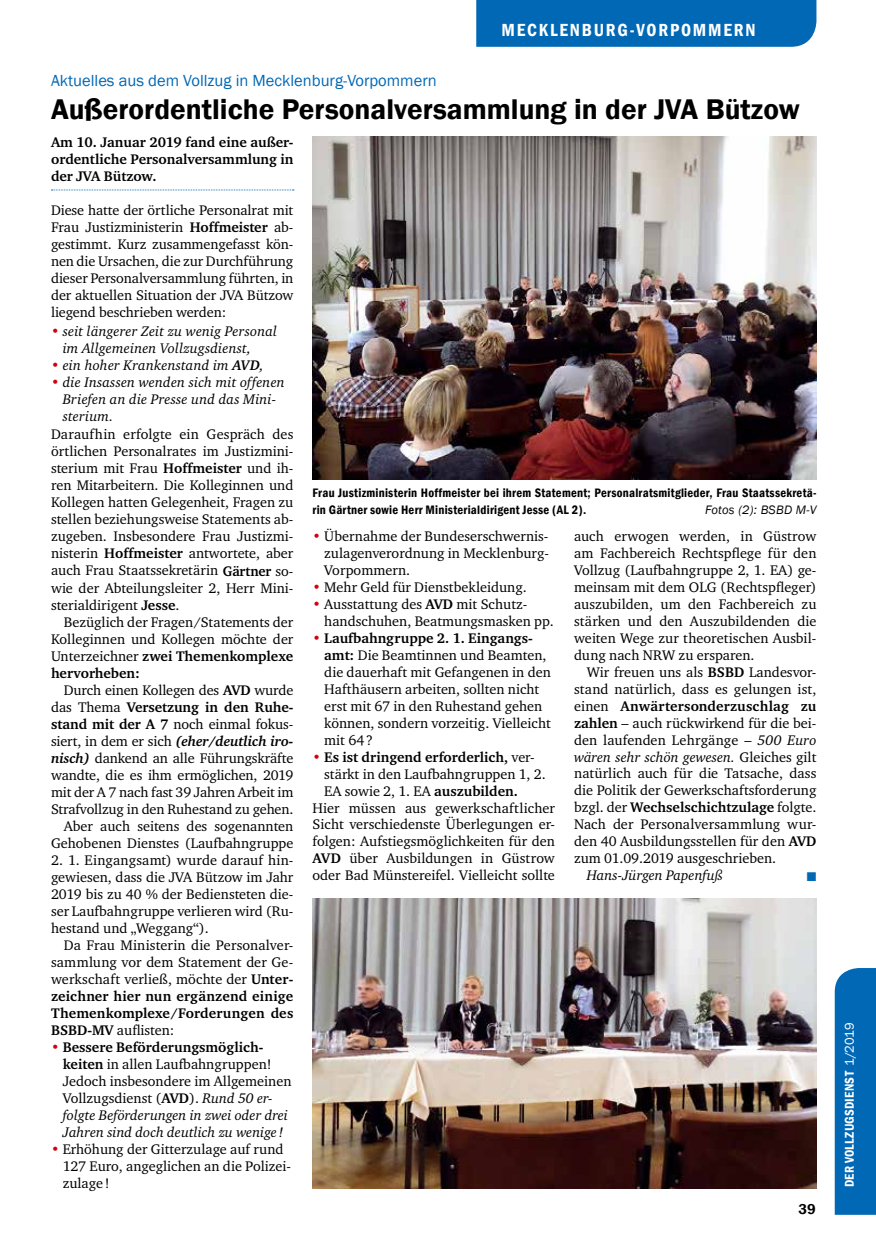
<style>
.page{position:relative;width:876px;height:1251px;background:#fff}
.page>*{position:absolute;margin:0;border:0;box-sizing:border-box;transform-origin:0 0}
.t1{font:600 29.25px "Franklin Gothic";color:#000}
.t2{font:600 condensed 18px "Franklin Gothic";letter-spacing:.1em;color:#fff}
.t3{font:16.5px "Franklin Gothic";color:#0068b5}
.t4{font:600 14.7px "Franklin Gothic";color:#000}
.t5{font:14.25px/17px "Charter ITC";color:#000}
.t6{font:italic 14.25px/17px "Charter ITC";letter-spacing:.01em;color:#000}
.t7{font:700 14.25px/17px "Charter ITC";color:#000;text-align:justify}
.t8{font:italic 700 14.25px "Charter ITC";letter-spacing:-.01em;color:#000}
.t9{font:600 condensed 13.05px "Franklin Gothic";letter-spacing:.015em;color:#fff}
.t10{font:600 condensed 12.6px/17px "Franklin Gothic";letter-spacing:.02em;color:#000}
.t11{font:italic 12.6px "Franklin Gothic";letter-spacing:.02em;color:#000}
.t12{font:12.6px "Zapf Dingbats";color:#0068b5}
.s1{font-weight:700}
.s2{font-style:normal;color:#d1010e}
.s3{font-weight:400}
.s4{font-weight:400;font-style:normal}
.s5{font-weight:700;font-style:italic}
.s6{font-weight:700;font-style:normal}
.s7{font-style:normal}
.s8{color:#d1010e}
.s9{font-weight:400;color:#d1010e}
.s10{font-style:italic}
.s11{font-weight:400;font-stretch:normal}
</style>
<div class="page">
<div style="left:835px;top:968px;width:41px;height:246px;background:#0068b5"></div>
<div style="left:476px;top:0;width:340px;height:47px;background:#0068b5"></div>
<svg style="left:51px;top:189px;width:243px;height:1px"></svg>
<img style="left:313px;top:136px;width:503px;height:343px">
<img style="left:313px;top:898px;width:503px;height:289px">
<p class="t2" style="left:501px;top:18px;width:256px">MECKLENBURG-VORPOMMERN</p>
<p class="t3" style="left:51px;top:70px;width:387px">Aktuelles aus dem Vollzug in Mecklenburg-Vorpommern</p>
<p class="t1" style="left:51px;top:91px;width:750px">Außerordentliche Personalversammlung in der JVA Bützow</p>
<p class="t7" style="left:51px;top:134px;width:244px">Am 10. Januar 2019 fand eine außer&shy;ordentliche Personalversammlung in der JVA Bützow.</p>
<p class="t5" style="left:51px;top:202px;width:244px;text-align:justify">Diese hatte der örtliche Personalrat mit Frau Justizministerin <span class="s1">Hoffmeister</span> ab&shy;gestimmt. Kurz zusammengefasst kön&shy;nen die Ursachen, die zur Durchführung dieser Personalversammlung führten, in der aktuellen Situation der JVA Bützow liegend beschrieben werden:</p>
<p class="t6" style="left:63px;top:322px;width:216px;text-indent:-12px"><span class="s2">•</span> seit längerer Zeit zu wenig Personal im Allgemeinen Vollzugsdienst,</p>
<p class="t6" style="left:51px;top:356px;width:214px"><span class="s2">•</span> ein hoher Krankenstand im <span class="s1">AVD</span>,</p>
<p class="t6" style="left:63px;top:373px;width:224px;text-indent:-12px"><span class="s2">•</span> die Insassen wenden sich mit offenen<br>Briefen an die Presse und das Mini&shy;sterium.</p>
<p class="t5" style="left:51px;top:426px;width:244px">Daraufhin erfolgte ein Gespräch des</p>
<p class="t5" style="left:51px;top:443px;width:244px">örtlichen Personalrates im Justizmini-</p>
<p class="t5" style="left:51px;top:460px;width:244px">sterium mit Frau <span class="s1">Hoffmeister</span> und ih-</p>
<p class="t5" style="left:51px;top:477px;width:244px">ren Mitarbeitern. Die Kolleginnen und</p>
<p class="t5" style="left:51px;top:494px;width:244px">Kollegen hatten Gelegenheit, Fragen zu</p>
<p class="t5" style="left:51px;top:511px;width:244px">stellen beziehungsweise Statements ab-</p>
<p class="t5" style="left:51px;top:528px;width:244px">zugeben. Insbesondere Frau Justizmi-</p>
<p class="t5" style="left:51px;top:545px;width:244px">nisterin <span class="s1">Hoffmeister</span> antwortete, aber</p>
<p class="t5" style="left:51px;top:562px;width:244px">auch Frau Staatssekretärin <span class="s1">Gärtner</span> so-</p>
<p class="t5" style="left:51px;top:579px;width:244px">wie der Abteilungsleiter 2, Herr Mini-</p>
<p class="t5" style="left:51px;top:596px;width:130px">sterialdirigent <span class="s1">Jesse</span>.</p>
<p class="t5" style="left:64px;top:613px;width:231px">Bezüglich der Fragen/Statements der</p>
<p class="t5" style="left:51px;top:630px;width:244px">Kolleginnen und Kollegen möchte der</p>
<p class="t7" style="left:51px;top:647px;width:244px"><span class="s3">Unterzeichner</span> zwei Themenkomplexe</p>
<p class="t7" style="left:51px;top:664px;width:91px">hervorheben:</p>
<p class="t5" style="left:64px;top:681px;width:231px">Durch einen Kollegen des <span class="s1">AVD</span> wurde</p>
<p class="t7" style="left:51px;top:698px;width:244px"><span class="s3">das Thema</span> Versetzung in den Ruhe-</p>
<p class="t5" style="left:51px;top:715px;width:244px"><span class="s1">stand mit der A 7</span> noch einmal fokus-</p>
<p class="t8" style="left:51px;top:731px;width:244px"><span class="s4">siert, in dem er sich</span> (eher/deutlich iro-</p>
<p class="t5" style="left:51px;top:749px;width:244px"><span class="s5">nisch)</span> dankend an alle Führungskräfte</p>
<p class="t5" style="left:51px;top:766px;width:244px">wandte, die es ihm ermöglichen, 2019</p>
<p class="t5" style="left:51px;top:783px;width:244px">mit der A 7 nach fast 39 Jahren Arbeit im</p>
<p class="t5" style="left:51px;top:800px;width:244px">Strafvollzug in den Ruhestand zu gehen.</p>
<p class="t5" style="left:64px;top:817px;width:231px">Aber auch seitens des sogenannten</p>
<p class="t5" style="left:51px;top:834px;width:244px">Gehobenen Dienstes (Laufbahngruppe</p>
<p class="t5" style="left:51px;top:851px;width:244px">2. 1. Eingangsamt) wurde darauf hin-</p>
<p class="t5" style="left:51px;top:868px;width:244px">gewiesen, dass die JVA Bützow im Jahr</p>
<p class="t5" style="left:51px;top:885px;width:244px">2019 bis zu 40 % der Bediensteten die-</p>
<p class="t5" style="left:51px;top:902px;width:244px">ser Laufbahngruppe verlieren wird (Ru-</p>
<p class="t5" style="left:51px;top:919px;width:159px">hestand und „Weggang“).</p>
<p class="t5" style="left:64px;top:936px;width:231px">Da Frau Ministerin die Personalver-</p>
<p class="t5" style="left:51px;top:953px;width:244px">sammlung vor dem Statement der Ge-</p>
<p class="t5" style="left:51px;top:970px;width:243px">werkschaft verließ, möchte der <span class="s1">Unter-</span></p>
<p class="t7" style="left:51px;top:987px;width:244px">zeichner hier nun ergänzend einige</p>
<p class="t7" style="left:51px;top:1004px;width:244px">Themenkomplexe/Forderungen des</p>
<p class="t5" style="left:51px;top:1021px;width:125px"><span class="s1">BSBD-MV</span> auflisten:</p>
<p class="t6" style="left:63px;top:1038px;width:230px;text-indent:-12px"><span class="s2">•</span> <span class="s6">Bessere Beförderungsmöglich&shy;keiten</span> <span class="s7">in allen Laufbahngruppen!<br>Jedoch insbesondere im Allgemeinen Vollzugsdienst (</span><span class="s6">AVD</span><span class="s7">).</span> Rund 50 er&shy;folgte Beförderungen in zwei oder drei Jahren sind doch deutlich zu wenige !</p>
<p class="t5" style="left:63px;top:1140px;width:230px;text-indent:-12px"><span class="s8">•</span> Erhöhung der Gitterzulage auf rund<br>127 Euro, angeglichen an die Polizei&shy;zulage !</p>
<p class="t10" style="left:313px;top:484px;width:505px">Frau Justizministerin Hoffmeister bei ihrem Statement; Personalratsmitglieder, Frau Staatssekretä&shy;rin Gärtner sowie Herr Ministerialdirigent Jesse (AL 2).</p>
<p class="t11" style="left:705px;top:502px;width:113px">Fotos (2): BSBD M-V</p>
<p class="t5" style="left:324px;top:527px;width:226px;text-align:justify;text-indent:-12px"><span class="s8">•</span> Übernahme der Bundeserschwernis&shy;zulagenverordnung in Mecklenburg-Vorpommern.</p>
<p class="t5" style="left:313px;top:578px;width:216px"><span class="s8">•</span> Mehr Geld für Dienstbekleidung.</p>
<p class="t5" style="left:324px;top:595px;width:231px;text-indent:-12px"><span class="s8">•</span> Ausstattung des <span class="s1">AVD</span> mit Schutz&shy;handschuhen, Beatmungsmasken pp.</p>
<p class="t5" style="left:324px;top:629px;width:228px;text-indent:-12px"><span class="s8">•</span> <span class="s1">Laufbahngruppe 2. 1. Eingangs&shy;amt:</span> Die Beamtinnen und Beamten, die dauerhaft mit Gefangenen in den<br>Hafthäusern arbeiten, sollten nicht erst mit 67 in den Ruhestand gehen können, sondern vorzeitig. Vielleicht mit 64?</p>
<p class="t7" style="left:313px;top:748px;width:223px"><span class="s9">•</span> Es ist dringend erforderlich, <span class="s3">ver-</span></p>
<p class="t5" style="left:324px;top:765px;width:223px">stärkt in den Laufbahngruppen 1, 2.</p>
<p class="t5" style="left:324px;top:782px;width:195px">EA sowie 2, 1. EA <span class="s1">auszubilden.</span></p>
<p class="t5" style="left:313px;top:799px;width:244px">Hier müssen aus gewerkschaftlicher</p>
<p class="t5" style="left:313px;top:816px;width:244px">Sicht verschiedenste Überlegungen er-</p>
<p class="t5" style="left:313px;top:832px;width:244px">folgen: Aufstiegsmöglichkeiten für den</p>
<p class="t5" style="left:313px;top:849px;width:244px"><span class="s1">AVD</span> über Ausbildungen in Güstrow</p>
<p class="t5" style="left:313px;top:866px;width:244px">oder Bad Münstereifel. Vielleicht sollte</p>
<p class="t5" style="left:574px;top:527px;width:244px">auch erwogen werden, in Güstrow</p>
<p class="t5" style="left:574px;top:544px;width:244px">am Fachbereich Rechtspflege für den</p>
<p class="t5" style="left:574px;top:561px;width:244px">Vollzug (Laufbahngruppe 2, 1. EA) ge-</p>
<p class="t5" style="left:574px;top:578px;width:244px">meinsam mit dem OLG (Rechtspfleger)</p>
<p class="t5" style="left:574px;top:595px;width:244px">auszubilden, um den Fachbereich zu</p>
<p class="t5" style="left:574px;top:612px;width:244px">stärken und den Auszubildenden die</p>
<p class="t5" style="left:574px;top:629px;width:244px">weiten Wege zur theoretischen Ausbil-</p>
<p class="t5" style="left:574px;top:646px;width:182px">dung nach NRW zu ersparen.</p>
<p class="t5" style="left:587px;top:663px;width:231px">Wir freuen uns als <span class="s1">BSBD</span> Landesvor-</p>
<p class="t5" style="left:574px;top:680px;width:244px">stand natürlich, dass es gelungen ist,</p>
<p class="t7" style="left:574px;top:697px;width:244px"><span class="s3">einen</span> Anwärtersonderzuschlag zu</p>
<p class="t5" style="left:574px;top:714px;width:244px"><span class="s1">zahlen</span> – auch rückwirkend für die bei-</p>
<p class="t5" style="left:574px;top:731px;width:244px">den laufenden Lehrgänge – <span class="s10">500 Euro</span></p>
<p class="t6" style="left:574px;top:748px;width:244px">wären sehr schön gewesen. <span class="s7">Gleiches gilt</span></p>
<p class="t5" style="left:574px;top:765px;width:244px">natürlich auch für die Tatsache, dass</p>
<p class="t5" style="left:574px;top:782px;width:244px">die Politik der Gewerkschaftsforderung</p>
<p class="t7" style="left:574px;top:799px;width:244px"><span class="s3">bzgl. der</span> Wechselschichtzulage <span class="s3">folgte.</span></p>
<p class="t5" style="left:574px;top:815px;width:244px">Nach der Personalversammlung wur-</p>
<p class="t5" style="left:574px;top:832px;width:244px">den 40 Ausbildungsstellen für den <span class="s1">AVD</span></p>
<p class="t5" style="left:574px;top:849px;width:204px">zum 01.09.2019 ausgeschrieben.</p>
<p class="t6" style="left:587px;top:866px;width:138px">Hans-Jürgen Papenfuß</p>
<p class="t12" style="left:807px;top:870px;width:11px">■</p>
<p class="t4" style="left:799px;top:1200px;width:19px">39</p>
<p class="t9" style="left:841px;top:1186px;width:166px;rotate:-90deg">DER VOLLZUGSDIENST <span class="s11">1/2019</span></p>
</div>
